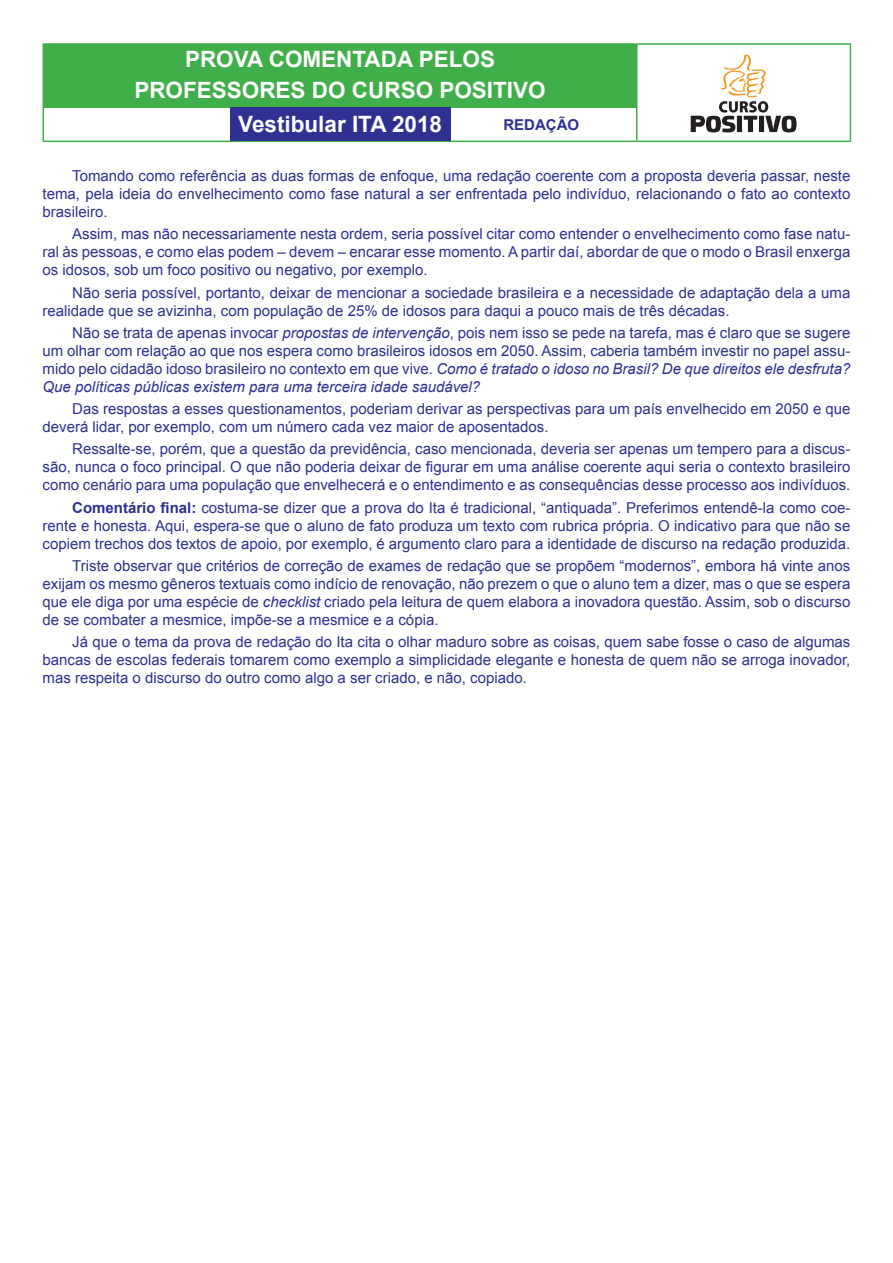
<style>
.page{position:relative;width:893px;height:1263px;background:#fff}
.page>*{position:absolute;margin:0;border:0;box-sizing:border-box;transform-origin:0 0}
.t1{font:700 22.5px/31.2px "Arial";color:#fff;text-align:center}
.t2{font:15px/18px "Arial";color:#2e3092;text-align:justify}
.t3{font:700 15px "Arial";color:#2e3092}
.s1{font-style:italic}
.s2{font-weight:700}
</style>
<div class="page">
<div style="left:43px;top:44px;width:594px;height:63px;background:#40ae49"></div>
<hr style="left:637px;top:43px;width:214px;height:2px;background:#40ae49">
<hr style="left:850px;top:45px;width:1px;height:62px;background:#40ae49">
<hr style="left:850px;top:107px;width:1px;height:34px;background:#40ae49">
<hr style="left:637px;top:141px;width:214px;height:1px;background:#40ae49">
<hr style="left:43px;top:43px;width:594px;height:2px;background:#40ae49">
<hr style="left:43px;top:107px;width:1px;height:34px;background:#40ae49">
<hr style="left:636px;top:107px;width:1px;height:34px;background:#40ae49">
<hr style="left:43px;top:141px;width:594px;height:1px;background:#40ae49">
<div style="left:230px;top:107px;width:221px;height:34px;background:#2e3092"></div>
<svg style="left:691px;top:54px;width:106px;height:79px"></svg>
<h1 class="t1" style="left:134px;top:44px;width:413px">PROVA COMENTADA PELOS<br>PROFESSORES DO CURSO POSITIVO</h1>
<h1 class="t1" style="left:238px;top:109px;width:205px">Vestibular ITA 2018</h1>
<p class="t2" style="left:43px;top:167px;width:809px;text-indent:30px">Tomando como referência as duas formas de enfoque, uma redação coerente com a proposta deveria passar, neste tema, pela ideia do envelhecimento como fase natural a ser enfrentada pelo indivíduo, relacionando o fato ao contexto brasileiro.</p>
<p class="t2" style="left:43px;top:225px;width:809px;text-indent:30px">Assim, mas não necessariamente nesta ordem, seria possível citar como entender o envelhecimento como fase natu&shy;ral às pessoas, e como elas podem – devem – encarar esse momento. A partir daí, abordar de que o modo o Brasil enxerga os idosos, sob um foco positivo ou negativo, por exemplo.</p>
<p class="t2" style="left:43px;top:283px;width:809px;text-indent:30px">Não seria possível, portanto, deixar de mencionar a sociedade brasileira e a necessidade de adaptação dela a uma realidade que se avizinha, com população de 25% de idosos para daqui a pouco mais de três décadas.</p>
<p class="t2" style="left:43px;top:324px;width:809px;text-indent:30px">Não se trata de apenas invocar <span class="s1">propostas de intervenção</span>, pois nem isso se pede na tarefa, mas é claro que se sugere um olhar com relação ao que nos espera como brasileiros idosos em 2050. Assim, caberia também investir no papel assu&shy;mido pelo cidadão idoso brasileiro no contexto em que vive. <span class="s1">Como é tratado o idoso no Brasil? De que direitos ele desfruta?<br>Que políticas públicas existem para uma terceira idade saudável?</span></p>
<p class="t2" style="left:43px;top:400px;width:809px;text-indent:30px">Das respostas a esses questionamentos, poderiam derivar as perspectivas para um país envelhecido em 2050 e que deverá lidar, por exemplo, com um número cada vez maior de aposentados.</p>
<p class="t2" style="left:43px;top:440px;width:809px;text-indent:30px">Ressalte-se, porém, que a questão da previdência, caso mencionada, deveria ser apenas um tempero para a discus&shy;são, nunca o foco principal. O que não poderia deixar de figurar em uma análise coerente aqui seria o contexto brasileiro como cenário para uma população que envelhecerá e o entendimento e as consequências desse processo aos indivíduos.</p>
<p class="t2" style="left:43px;top:498px;width:809px;text-indent:30px"><span class="s2">Comentário final:</span> costuma-se dizer que a prova do Ita é tradicional, “antiquada”. Preferimos entendê-la como coe&shy;rente e honesta. Aqui, espera-se que o aluno de fato produza um texto com rubrica própria. O indicativo para que não se copiem trechos dos textos de apoio, por exemplo, é argumento claro para a identidade de discurso na redação produzida.</p>
<p class="t2" style="left:43px;top:557px;width:809px;text-indent:30px">Triste observar que critérios de correção de exames de redação que se propõem “modernos”, embora há vinte anos exijam os mesmo gêneros textuais como indício de renovação, não prezem o que o aluno tem a dizer, mas o que se espera que ele diga por uma espécie de <span class="s1">checklist</span> criado pela leitura de quem elabora a inovadora questão. Assim, sob o discurso de se combater a mesmice, impõe-se a mesmice e a cópia.</p>
<p class="t2" style="left:43px;top:633px;width:809px;text-indent:30px">Já que o tema da prova de redação do Ita cita o olhar maduro sobre as coisas, quem sabe fosse o caso de algumas bancas de escolas federais tomarem como exemplo a simplicidade elegante e honesta de quem não se arroga inovador, mas respeita o discurso do outro como algo a ser criado, e não, copiado.</p>
<p class="t3" style="left:503px;top:114px;width:77px">REDAÇÃO</p>
</div>
